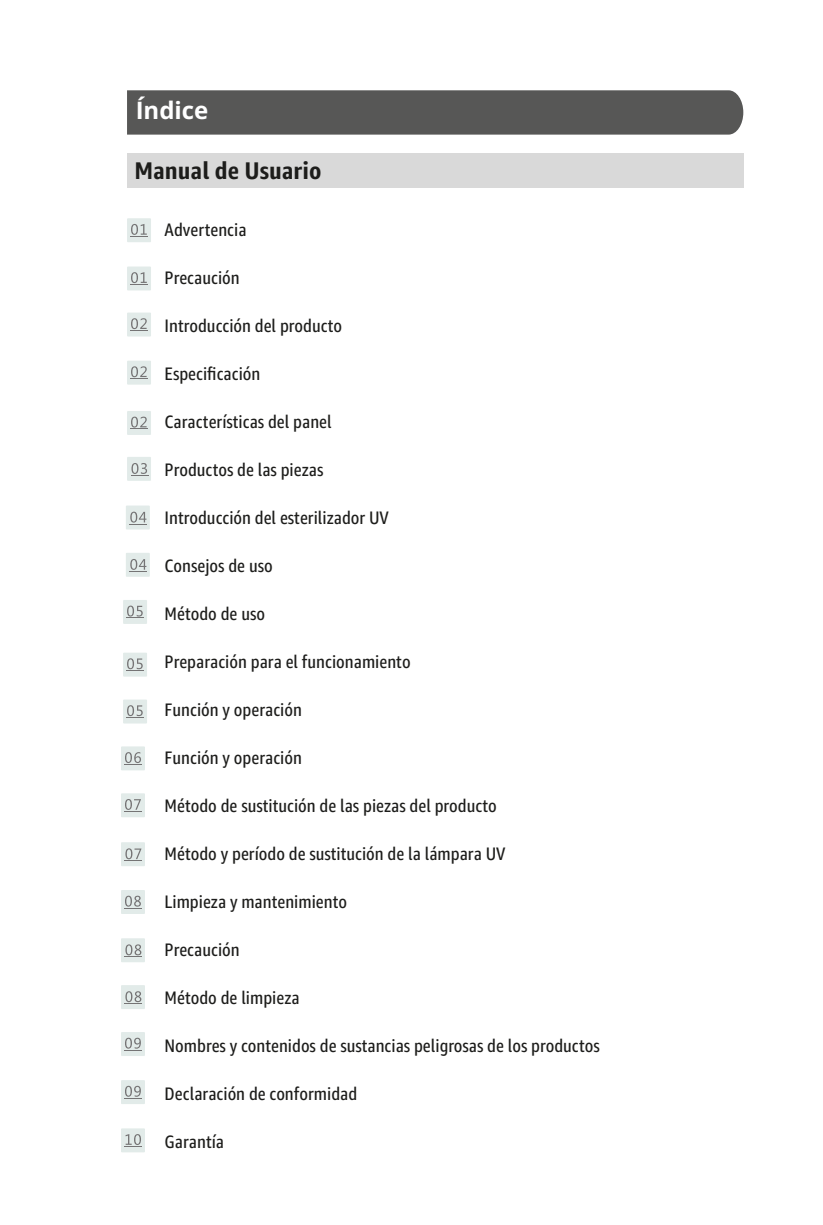
<style>
.page{position:relative;width:823px;height:1225px;background:#fff}
.page>*{position:absolute;margin:0;border:0;box-sizing:border-box;transform-origin:0 0}
.t1{font:700 24px "Amazon Ember Cd RC";color:#1d1d1b;scale:1.06 1}
.t2{font:700 24px "Open Sans";color:#fff}
.t3{font:18px "Amazon Ember Cd RC";color:#1d1d1b}
</style>
<div class="page">
<div style="left:127px;top:153px;width:615px;height:34px;background:#d9d9d9"></div>
<div style="left:127px;top:90px;width:615px;height:45px;background:#575756"></div>
<div style="left:127px;top:218px;width:24px;height:24px;background:#e2ebe9"></div>
<svg style="left:130px;top:224px;width:18px;height:13px"></svg>
<div style="left:127px;top:266px;width:24px;height:24px;background:#e2ebe9"></div>
<svg style="left:130px;top:272px;width:18px;height:13px"></svg>
<div style="left:127px;top:312px;width:24px;height:24px;background:#e2ebe9"></div>
<svg style="left:130px;top:318px;width:18px;height:13px"></svg>
<div style="left:123px;top:652px;width:24px;height:24px;background:#e2ebe9"></div>
<svg style="left:126px;top:658px;width:18px;height:13px"></svg>
<div style="left:123px;top:699px;width:24px;height:24px;background:#e2ebe9"></div>
<svg style="left:126px;top:705px;width:18px;height:13px"></svg>
<div style="left:121px;top:746px;width:24px;height:24px;background:#e2ebe9"></div>
<svg style="left:124px;top:752px;width:17px;height:13px"></svg>
<div style="left:121px;top:890px;width:24px;height:24px;background:#e2ebe9"></div>
<svg style="left:125px;top:895px;width:16px;height:12px"></svg>
<div style="left:127px;top:361px;width:24px;height:24px;background:#e2ebe9"></div>
<svg style="left:130px;top:366px;width:18px;height:13px"></svg>
<div style="left:127px;top:411px;width:24px;height:24px;background:#e2ebe9"></div>
<svg style="left:130px;top:416px;width:18px;height:13px"></svg>
<div style="left:127px;top:457px;width:24px;height:24px;background:#e2ebe9"></div>
<svg style="left:131px;top:463px;width:17px;height:13px"></svg>
<div style="left:126px;top:505px;width:24px;height:24px;background:#e2ebe9"></div>
<svg style="left:130px;top:511px;width:17px;height:14px"></svg>
<div style="left:126px;top:553px;width:24px;height:24px;background:#e2ebe9"></div>
<svg style="left:130px;top:559px;width:17px;height:13px"></svg>
<div style="left:121px;top:793px;width:24px;height:24px;background:#e2ebe9"></div>
<svg style="left:124px;top:799px;width:17px;height:13px"></svg>
<div style="left:121px;top:842px;width:24px;height:24px;background:#e2ebe9"></div>
<svg style="left:125px;top:848px;width:17px;height:13px"></svg>
<div style="left:121px;top:938px;width:24px;height:24px;background:#e2ebe9"></div>
<svg style="left:125px;top:944px;width:17px;height:13px"></svg>
<div style="left:121px;top:1128px;width:24px;height:24px;background:#e2ebe9"></div>
<svg style="left:124px;top:1134px;width:17px;height:13px"></svg>
<div style="left:121px;top:1032px;width:24px;height:24px;background:#e2ebe9"></div>
<svg style="left:125px;top:1037px;width:16px;height:12px"></svg>
<div style="left:121px;top:985px;width:24px;height:24px;background:#e2ebe9"></div>
<svg style="left:125px;top:991px;width:17px;height:13px"></svg>
<div style="left:121px;top:1080px;width:24px;height:24px;background:#e2ebe9"></div>
<svg style="left:125px;top:1085px;width:16px;height:12px"></svg>
<div style="left:123px;top:600px;width:24px;height:24px;background:#e2ebe9"></div>
<svg style="left:126px;top:605px;width:18px;height:13px"></svg>
<h1 class="t2" style="left:136px;top:94px;width:74px">Índice</h1>
<h1 class="t1" style="left:134px;top:155px;width:178px">Manual de Usuario</h1>
<p class="t3" style="left:164px;top:218px;width:83px">Advertencia</p>
<p class="t3" style="left:164px;top:266px;width:77px">Precaución</p>
<p class="t3" style="left:164px;top:314px;width:179px">Introducción del producto</p>
<p class="t3" style="left:164px;top:362px;width:97px">Especificación</p>
<p class="t3" style="left:164px;top:410px;width:168px">Características del panel</p>
<p class="t3" style="left:164px;top:458px;width:160px">Productos de las piezas</p>
<p class="t3" style="left:164px;top:506px;width:226px">Introducción del esterilizador UV</p>
<p class="t3" style="left:164px;top:554px;width:109px">Consejos de uso</p>
<p class="t3" style="left:164px;top:602px;width:102px">Método de uso</p>
<p class="t3" style="left:164px;top:650px;width:247px">Preparación para el funcionamiento</p>
<p class="t3" style="left:164px;top:698px;width:139px">Función y operación</p>
<p class="t3" style="left:164px;top:746px;width:139px">Función y operación</p>
<p class="t3" style="left:164px;top:794px;width:333px">Método de sustitución de las piezas del producto</p>
<p class="t3" style="left:164px;top:842px;width:342px">Método y período de sustitución de la lámpara UV</p>
<p class="t3" style="left:164px;top:890px;width:184px">Limpieza y mantenimiento</p>
<p class="t3" style="left:164px;top:938px;width:77px">Precaución</p>
<p class="t3" style="left:164px;top:986px;width:136px">Método de limpieza</p>
<p class="t3" style="left:164px;top:1034px;width:436px">Nombres y contenidos de sustancias peligrosas de los productos</p>
<p class="t3" style="left:164px;top:1082px;width:194px">Declaración de conformidad</p>
<p class="t3" style="left:164px;top:1130px;width:61px">Garantía</p>
</div>
